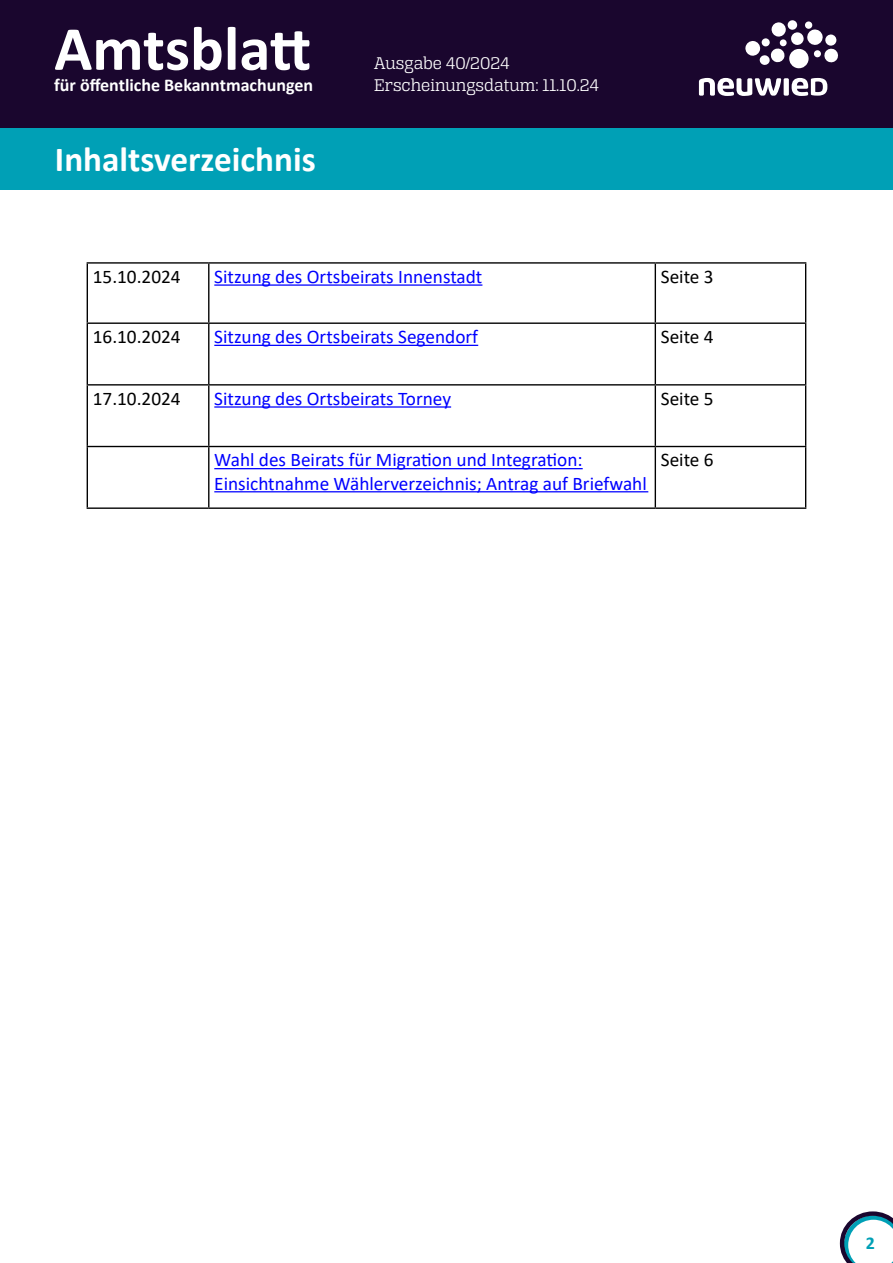
<style>
.page{position:relative;width:893px;height:1263px;background:#fff}
.page>*{position:absolute;margin:0;border:0;box-sizing:border-box;transform-origin:0 0}
.t1{font:700 63px "Calibri";color:#fff}
.t2{font:700 35.25px "Calibri";color:#fff}
.t3{font:19.35px/23.1px "Calibri";color:#00f}
.t4{font:19.35px "Calibri";color:#000}
.t5{font:18px/21.6px "Alianza Slab 300";color:#fff}
.t6{font:700 18px "Calibri";color:#fff}
.t7{font:700 18px "Calibri";color:#00a0b6}
</style>
<div class="page">
<svg style="left:840px;top:1211px;width:53px;height:52px"></svg>
<div style="left:0;top:0;width:893px;height:128px;background:#1a062e"></div>
<svg style="left:745px;top:22px;width:93px;height:47px"></svg>
<div style="left:787px;top:20px;width:10px;height:10px;background:#fff;border-radius:50%"></div>
<svg style="left:699px;top:78px;width:128px;height:18px"></svg>
<div style="left:0;top:128px;width:893px;height:61px;background:#00a0b6"></div>
<hr style="left:208px;top:264px;width:1px;height:58px;background:#000">
<hr style="left:655px;top:264px;width:1px;height:58px;background:#000">
<hr style="left:208px;top:324px;width:1px;height:60px;background:#000">
<hr style="left:655px;top:322px;width:151px;height:2px;background:#000">
<hr style="left:655px;top:324px;width:1px;height:60px;background:#000">
<hr style="left:208px;top:385px;width:1px;height:61px;background:#000">
<hr style="left:655px;top:384px;width:151px;height:1px;background:#000">
<hr style="left:655px;top:385px;width:1px;height:61px;background:#000">
<hr style="left:208px;top:447px;width:1px;height:60px;background:#000">
<hr style="left:655px;top:446px;width:151px;height:1px;background:#000">
<hr style="left:655px;top:447px;width:1px;height:60px;background:#000">
<hr style="left:655px;top:507px;width:151px;height:2px;background:#000">
<hr style="left:87px;top:322px;width:122px;height:2px;background:#000">
<hr style="left:87px;top:384px;width:122px;height:1px;background:#000">
<hr style="left:87px;top:446px;width:122px;height:1px;background:#000">
<hr style="left:87px;top:507px;width:122px;height:2px;background:#000">
<hr style="left:209px;top:322px;width:446px;height:2px;background:#000">
<hr style="left:209px;top:384px;width:446px;height:1px;background:#000">
<hr style="left:209px;top:446px;width:446px;height:1px;background:#000">
<hr style="left:209px;top:507px;width:446px;height:2px;background:#000">
<hr style="left:87px;top:262px;width:122px;height:2px;background:#000">
<hr style="left:87px;top:264px;width:1px;height:58px;background:#000">
<hr style="left:209px;top:262px;width:446px;height:2px;background:#000">
<hr style="left:655px;top:262px;width:151px;height:2px;background:#000">
<hr style="left:805px;top:264px;width:1px;height:58px;background:#000">
<hr style="left:87px;top:324px;width:1px;height:60px;background:#000">
<hr style="left:805px;top:324px;width:1px;height:60px;background:#000">
<hr style="left:87px;top:385px;width:1px;height:61px;background:#000">
<hr style="left:805px;top:385px;width:1px;height:61px;background:#000">
<hr style="left:87px;top:447px;width:1px;height:60px;background:#000">
<hr style="left:805px;top:447px;width:1px;height:60px;background:#000">
<hr style="left:214px;top:284px;width:268px;height:2px;background:#00f">
<hr style="left:214px;top:345px;width:264px;height:1px;background:#00f">
<hr style="left:214px;top:406px;width:237px;height:2px;background:#00f">
<hr style="left:214px;top:468px;width:369px;height:1px;background:#00f">
<hr style="left:214px;top:491px;width:434px;height:1px;background:#00f">
<h1 class="t1" style="left:54px;top:4px;width:258px">Amtsblatt</h1>
<p class="t6" style="left:54px;top:73px;width:260px">für öffentliche Bekanntmachungen</p>
<h2 class="t2" style="left:55px;top:134px;width:262px">Inhaltsverzeichnis</h2>
<p class="t5" style="left:374px;top:53px;width:227px">Ausgabe 40/2024<br>Erscheinungsdatum: 11.10.24</p>
<p class="t4" style="left:93px;top:263px;width:89px">15.10.2024</p>
<p class="t3" style="left:214px;top:264px;width:270px">Sitzung des Ortsbeirats Innenstadt</p>
<p class="t4" style="left:661px;top:263px;width:54px">Seite 3</p>
<p class="t4" style="left:93px;top:323px;width:89px">16.10.2024</p>
<p class="t3" style="left:214px;top:325px;width:265px">Sitzung des Ortsbeirats Segendorf</p>
<p class="t4" style="left:661px;top:323px;width:54px">Seite 4</p>
<p class="t4" style="left:93px;top:385px;width:89px">17.10.2024</p>
<p class="t3" style="left:214px;top:386px;width:238px">Sitzung des Ortsbeirats Torney</p>
<p class="t4" style="left:661px;top:385px;width:54px">Seite 5</p>
<p class="t3" style="left:214px;top:448px;width:434px">Wahl des Beirats für Migration und Integration:<br>Einsichtnahme Wählerverzeichnis; Antrag auf Briefwahl</p>
<p class="t4" style="left:661px;top:447px;width:54px">Seite 6</p>
<p class="t7" style="left:866px;top:1230px;width:11px">2</p>
</div>
